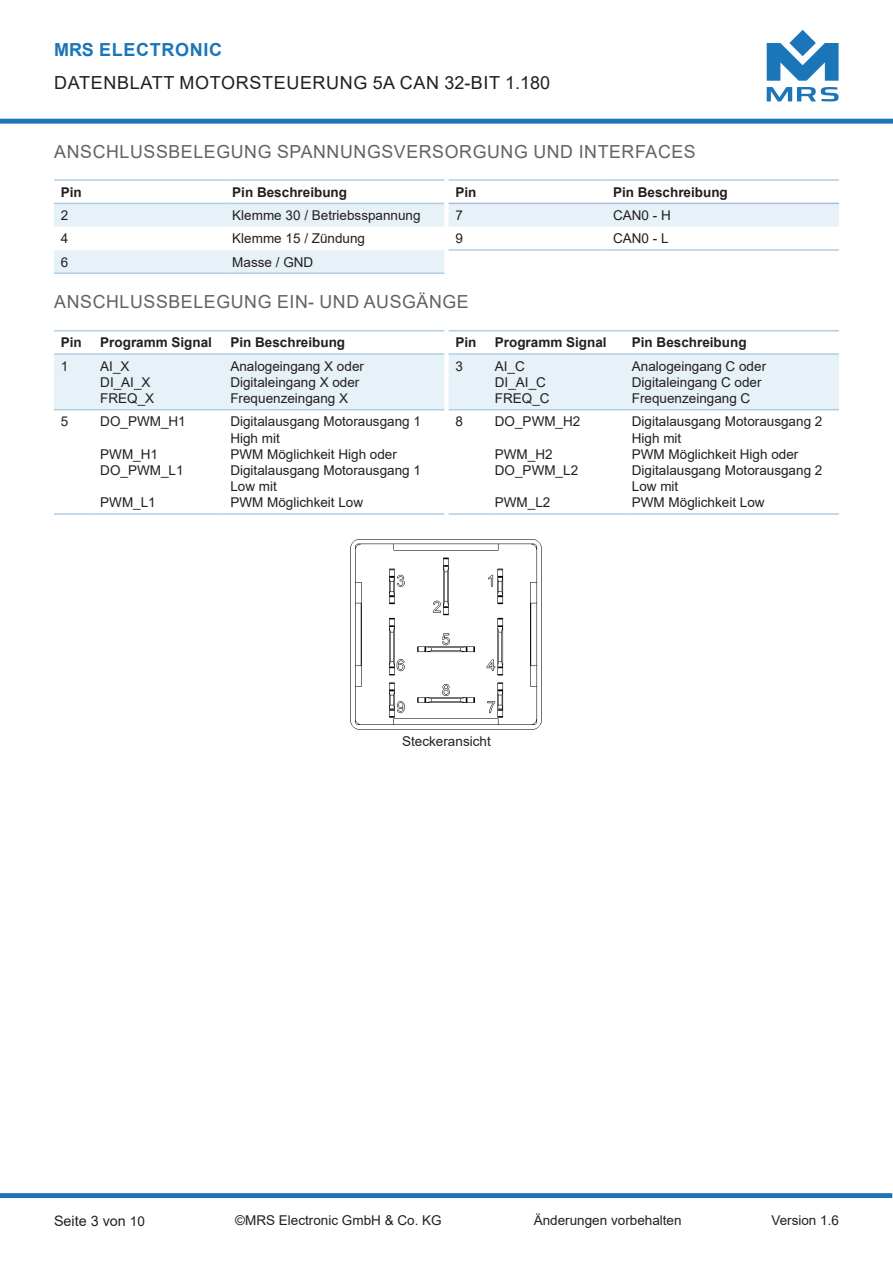
<style>
.page{position:relative;width:893px;height:1263px;background:#fff}
.page>*{position:absolute;margin:0;border:0;box-sizing:border-box;transform-origin:0 0}
.t1{font:18px "Arial";letter-spacing:.035em;color:#636366}
.t2{font:18px "Arial";letter-spacing:.035em;color:#231f20}
.t3{font:700 18px "Arial";letter-spacing:.035em;color:#1b76b9}
.t4{font:14.4px "Arial";color:#231f20}
.Text{font:13.5px/16.2px "Arial";color:#231f20}
.Test_Fett{font:700 13.5px "Arial";color:#231f20}
.s1{font-size:13.5px}
</style>
<div class="page">
<svg style="left:767px;top:87px;width:72px;height:14px"></svg>
<svg style="left:767px;top:30px;width:72px;height:51px"></svg>
<img style="left:350px;top:539px;width:192px;height:191px">
<div style="left:0;top:1193px;width:892px;height:5px;background:#1b76b9"></div>
<hr style="left:0;top:119px;width:893px;height:4px;background:#1b76b9">
<hr style="left:54px;top:330px;width:40px;height:1px;background:#b2cee5">
<hr style="left:94px;top:330px;width:130px;height:1px;background:#b2cee5">
<hr style="left:224px;top:330px;width:220px;height:1px;background:#b2cee5">
<hr style="left:54px;top:513px;width:40px;height:2px;background:#b2cee5">
<hr style="left:94px;top:513px;width:130px;height:2px;background:#b2cee5">
<hr style="left:224px;top:513px;width:220px;height:2px;background:#b2cee5">
<hr style="left:54px;top:353px;width:40px;height:2px;background:#b2cee5">
<hr style="left:94px;top:353px;width:130px;height:2px;background:#b2cee5">
<hr style="left:224px;top:353px;width:220px;height:2px;background:#b2cee5">
<div style="left:54px;top:354px;width:785px;height:56px;background:#e6f1f8"></div>
<hr style="left:449px;top:330px;width:39px;height:1px;background:#b2cee5">
<hr style="left:488px;top:330px;width:137px;height:1px;background:#b2cee5">
<hr style="left:625px;top:330px;width:214px;height:1px;background:#b2cee5">
<hr style="left:449px;top:513px;width:39px;height:2px;background:#b2cee5">
<hr style="left:488px;top:513px;width:137px;height:2px;background:#b2cee5">
<hr style="left:625px;top:513px;width:214px;height:2px;background:#b2cee5">
<hr style="left:449px;top:353px;width:39px;height:2px;background:#b2cee5">
<hr style="left:488px;top:353px;width:137px;height:2px;background:#b2cee5">
<hr style="left:625px;top:353px;width:214px;height:2px;background:#b2cee5">
<hr style="left:449px;top:409px;width:39px;height:1px;background:#b2cee5">
<hr style="left:488px;top:409px;width:137px;height:1px;background:#b2cee5">
<hr style="left:625px;top:409px;width:214px;height:1px;background:#b2cee5">
<hr style="left:449px;top:179px;width:157px;height:2px;background:#b2cee5">
<hr style="left:606px;top:179px;width:233px;height:2px;background:#b2cee5">
<svg style="left:54px;top:203px;width:785px;height:70px"></svg>
<hr style="left:54px;top:179px;width:172px;height:2px;background:#b2cee5">
<hr style="left:226px;top:179px;width:218px;height:2px;background:#b2cee5">
<hr style="left:54px;top:203px;width:172px;height:1px;background:#b2cee5">
<hr style="left:226px;top:203px;width:218px;height:1px;background:#b2cee5">
<hr style="left:54px;top:272px;width:172px;height:2px;background:#b2cee5">
<hr style="left:226px;top:272px;width:218px;height:2px;background:#b2cee5">
<h1 class="t3" style="left:54px;top:37px;width:169px">MRS ELECTRONIC</h1>
<h1 class="t2" style="left:54px;top:70px;width:497px">DATENBLATT MOTORSTEUERUNG 5A CAN 32-BIT 1.180</h1>
<p class="t1" style="left:54px;top:139px;width:643px">ANSCHLUSSBELEGUNG SPANNUNGSVERSORGUNG UND INTERFACES</p>
<p class="Test_Fett" style="left:455px;top:182px;width:23px">Pin</p>
<p class="Test_Fett" style="left:613px;top:182px;width:116px">Pin Beschreibung</p>
<p class="Text" style="left:455px;top:207px;width:9px">7</p>
<p class="Text" style="left:613px;top:207px;width:59px">CAN0 - H</p>
<p class="Text" style="left:455px;top:230px;width:9px">9</p>
<p class="Text" style="left:613px;top:230px;width:57px">CAN0 - L</p>
<p class="Test_Fett" style="left:61px;top:182px;width:23px">Pin</p>
<p class="Test_Fett" style="left:232px;top:182px;width:116px">Pin Beschreibung</p>
<p class="Text" style="left:61px;top:207px;width:9px">2</p>
<p class="Text" style="left:232px;top:207px;width:190px">Klemme 30 / Betriebsspannung</p>
<p class="Text" style="left:61px;top:230px;width:9px">4</p>
<p class="Text" style="left:232px;top:230px;width:134px">Klemme 15 / Zündung</p>
<p class="Text" style="left:61px;top:254px;width:9px">6</p>
<p class="Text" style="left:232px;top:254px;width:83px">Masse / GND</p>
<p class="t1" style="left:54px;top:290px;width:416px">ANSCHLUSSBELEGUNG EIN- UND AUSGÄNGE</p>
<p class="Test_Fett" style="left:61px;top:333px;width:23px">Pin</p>
<p class="Test_Fett" style="left:100px;top:333px;width:113px">Programm Signal</p>
<p class="Test_Fett" style="left:230px;top:333px;width:116px">Pin Beschreibung</p>
<p class="Text" style="left:61px;top:358px;width:9px">1</p>
<p class="Text" style="left:100px;top:358px;width:31px">AI_X</p>
<p class="Text" style="left:100px;top:374px;width:52px">DI_AI_X</p>
<p class="Text" style="left:100px;top:390px;width:56px">FREQ_X</p>
<p class="Test_Fett" style="left:455px;top:333px;width:23px">Pin</p>
<p class="Test_Fett" style="left:495px;top:333px;width:113px">Programm Signal</p>
<p class="Test_Fett" style="left:632px;top:333px;width:116px">Pin Beschreibung</p>
<p class="Text" style="left:455px;top:358px;width:9px">3</p>
<p class="Text" style="left:495px;top:358px;width:32px">AI_C</p>
<p class="Text" style="left:495px;top:374px;width:53px">DI_AI_C</p>
<p class="Text" style="left:495px;top:390px;width:56px">FREQ_C</p>
<p class="Text" style="left:632px;top:358px;width:136px">Analogeingang C oder</p>
<p class="Text" style="left:632px;top:374px;width:131px">Digitaleingang C oder</p>
<p class="Text" style="left:632px;top:390px;width:120px">Frequenzeingang C</p>
<p class="Text" style="left:230px;top:358px;width:135px">Analogeingang X oder</p>
<p class="Text" style="left:230px;top:374px;width:131px">Digitaleingang X oder</p>
<p class="Text" style="left:230px;top:390px;width:119px">Frequenzeingang X</p>
<p class="Text" style="left:61px;top:413px;width:9px">5</p>
<p class="Text" style="left:100px;top:413px;width:87px">DO_PWM_H1</p>
<p class="Text" style="left:100px;top:446px;width:59px">PWM_H1</p>
<p class="Text" style="left:100px;top:462px;width:85px">DO_PWM_L1</p>
<p class="Text" style="left:100px;top:494px;width:57px">PWM_L1</p>
<p class="Text" style="left:230px;top:413px;width:192px">Digitalausgang Motorausgang 1<br>High mit</p>
<p class="Text" style="left:230px;top:446px;width:168px">PWM Möglichkeit High oder</p>
<p class="Text" style="left:230px;top:462px;width:192px">Digitalausgang Motorausgang 1<br>Low mit</p>
<p class="Text" style="left:230px;top:494px;width:134px">PWM Möglichkeit Low</p>
<p class="Text" style="left:455px;top:413px;width:9px">8</p>
<p class="Text" style="left:495px;top:413px;width:87px">DO_PWM_H2</p>
<p class="Text" style="left:495px;top:446px;width:59px">PWM_H2</p>
<p class="Text" style="left:495px;top:462px;width:85px">DO_PWM_L2</p>
<p class="Text" style="left:495px;top:494px;width:57px">PWM_L2</p>
<p class="Text" style="left:632px;top:413px;width:192px">Digitalausgang Motorausgang 2<br>High mit</p>
<p class="Text" style="left:632px;top:446px;width:168px">PWM Möglichkeit High oder</p>
<p class="Text" style="left:632px;top:462px;width:192px">Digitalausgang Motorausgang 2<br>Low mit</p>
<p class="Text" style="left:632px;top:494px;width:134px">PWM Möglichkeit Low</p>
<p class="Text" style="left:402px;top:732px;width:90px">Steckeransicht</p>
<p class="t4" style="left:54px;top:1211px;width:92px">Seite 3 von <span class="s1">10</span></p>
<p class="Text" style="left:235px;top:1212px;width:208px">©MRS Electronic GmbH &amp; Co. KG</p>
<p class="Text" style="left:534px;top:1212px;width:149px">Änderungen vorbehalten</p>
<p class="Text" style="left:771px;top:1212px;width:69px">Version 1.6</p>
</div>
